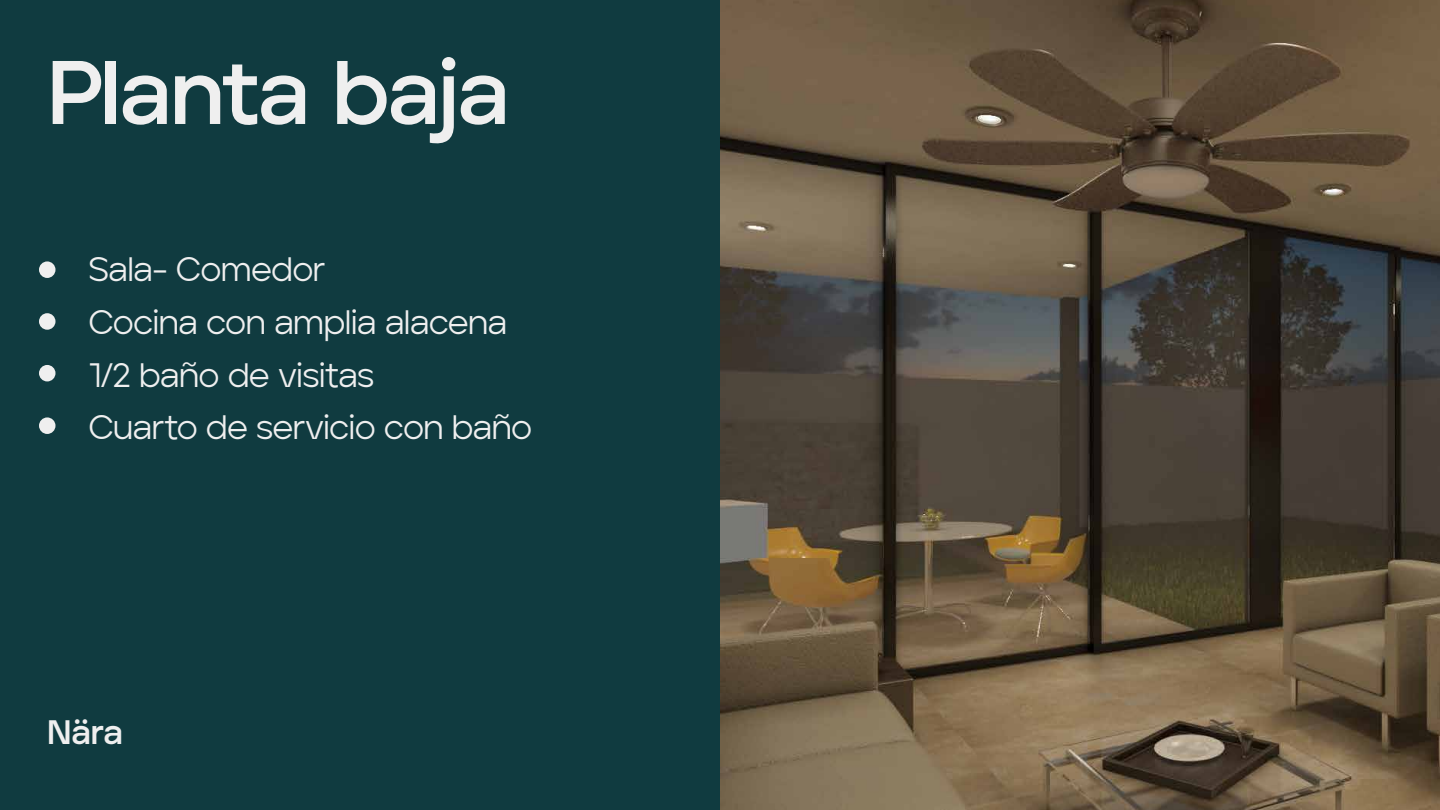
<style>
.page{position:relative;width:1440px;height:810px;background:#fff}
.page>*{position:absolute;margin:0;border:0;box-sizing:border-box;transform-origin:0 0}
.t1{font:700 90px "Aventa";letter-spacing:-.03em;color:#efefef}
.t2{font:33.75px/52.5px "Aventa";letter-spacing:-.02em;color:#efefef}
.t3{font:700 33.75px "Aventa";color:#efefef}
</style>
<div class="page">
<img style="left:720px;top:0;width:720px;height:810px">
<div style="left:0;top:0;width:720px;height:810px;background:#103b40"></div>
<div style="left:39px;top:261px;width:17px;height:17px;background:#efefef;border-radius:50%"></div>
<div style="left:39px;top:313px;width:17px;height:17px;background:#efefef;border-radius:50%"></div>
<div style="left:39px;top:365px;width:17px;height:16px;background:#efefef;border-radius:50%"></div>
<div style="left:39px;top:417px;width:17px;height:17px;background:#efefef;border-radius:50%"></div>
<h1 class="t1" style="left:47px;top:37px;width:464px">Planta baja</h1>
<p class="t2" style="left:88px;top:243px;width:445px">Sala- Comedor<br>Cocina con amplia alacena<br>1/2 baño de visitas<br>Cuarto de servicio con baño</p>
<p class="t3" style="left:47px;top:712px;width:77px">Nära</p>
</div>
